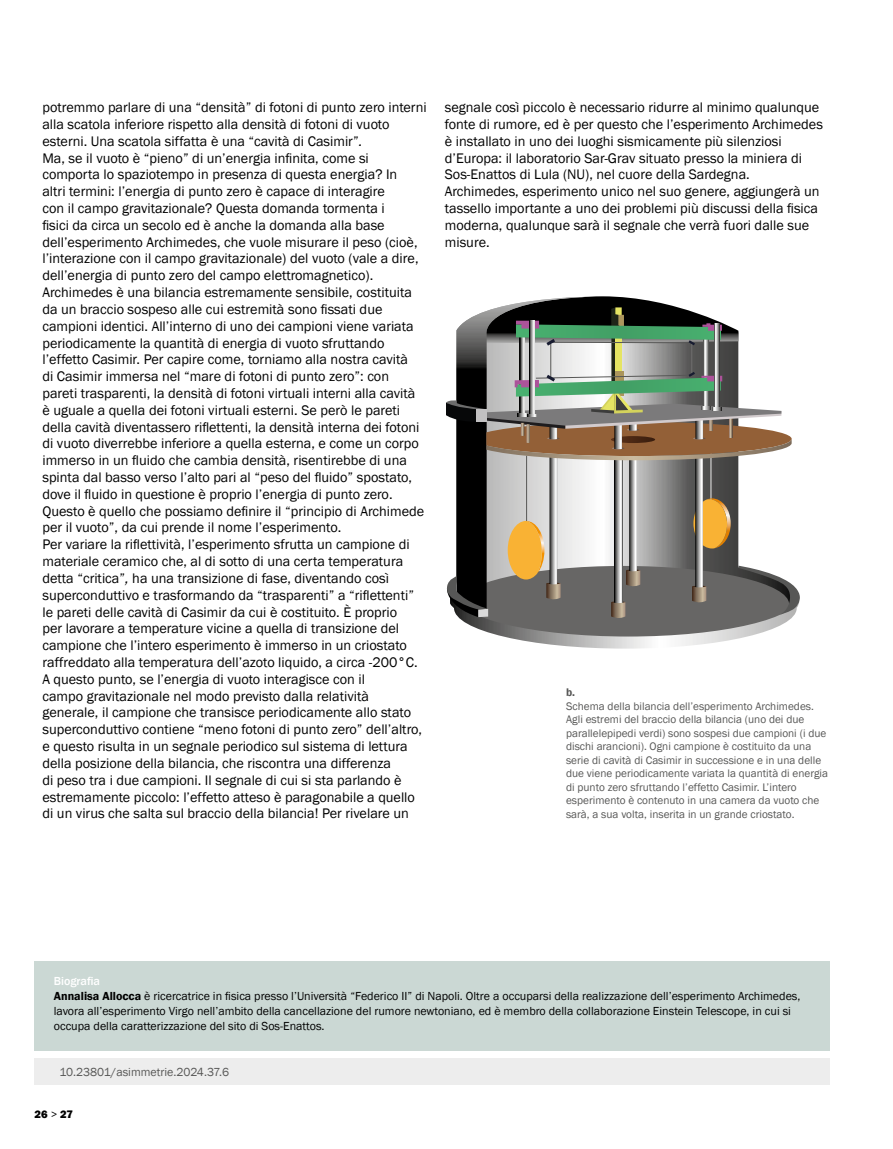
<style>
.page{position:relative;width:893px;height:1149px;background:#fff}
.page>*{position:absolute;margin:0;border:0;box-sizing:border-box;transform-origin:0 0}
.t1{font:14.25px/16.8px "Franklin Gothic";color:#000}
.t2{font:12px/15px "Franklin Gothic";color:#000}
.t3{font:12px "Franklin Gothic";color:#575756}
.t4{font:600 11.4px "Franklin Gothic";color:#575756}
.t5{font:11.25px/13.5px "Franklin Gothic";color:#575756}
.t6{font:800 11.25px "Franklin Gothic";color:#000}
.s1{font-style:italic}
.s2{font-weight:500;color:#fff}
.s3{font-weight:600}
.s4{font-weight:400}
</style>
<div class="page">
<hr style="left:892px;top:0;width:1px;height:1148px;background:#f3e6c6">
<div style="left:34px;top:961px;width:795px;height:89px;background:#cbd8d4"></div>
<div style="left:34px;top:1058px;width:795px;height:26px;background:#ededed"></div>
<svg style="left:446px;top:296px;width:354px;height:352px"></svg>
<p class="t1" style="left:42px;top:99px;width:386px">potremmo parlare di una “densità” di fotoni di punto zero interni alla scatola inferiore rispetto alla densità di fotoni di vuoto esterni. Una scatola siffatta è una “cavità di Casimir”<span class="s1">.<br></span>Ma, se il vuoto è “pieno” di un’energia infinita, come si comporta lo spaziotempo in presenza di questa energia? In<br>altri termini: l’energia di punto zero è capace di interagire<br>con il campo gravitazionale? Questa domanda tormenta i<br>fisici da circa un secolo ed è anche la domanda alla base dell’esperimento Archimedes, che vuole misurare il peso (cioè, l’interazione con il campo gravitazionale) del vuoto (vale a dire, dell’energia di punto zero del campo elettromagnetico).<br>Archimedes è una bilancia estremamente sensibile, costituita da un braccio sospeso alle cui estremità sono fissati due campioni identici. All’interno di uno dei campioni viene variata periodicamente la quantità di energia di vuoto sfruttando l’effetto Casimir. Per capire come, torniamo alla nostra cavità<br>di Casimir immersa nel “mare di fotoni di punto zero”: con pareti trasparenti, la densità di fotoni virtuali interni alla cavità<br>è uguale a quella dei fotoni virtuali esterni. Se però le pareti della cavità diventassero riflettenti, la densità interna dei fotoni di vuoto diverrebbe inferiore a quella esterna, e come un corpo immerso in un fluido che cambia densità, risentirebbe di una spinta dal basso verso l’alto pari al “peso del fluido” spostato, dove il fluido in questione è proprio l’energia di punto zero.<br>Questo è quello che possiamo definire il “principio di Archimede per il vuoto”, da cui prende il nome l’esperimento.<br>Per variare la riflettività, l’esperimento sfrutta un campione di materiale ceramico che, al di sotto di una certa temperatura detta “critica”<span class="s1">,</span> ha una transizione di fase, diventando così superconduttivo e trasformando da “trasparenti” a “riflettenti” le pareti delle cavità di Casimir da cui è costituito. È proprio<br>per lavorare a temperature vicine a quella di transizione del campione che l’intero esperimento è immerso in un criostato raffreddato alla temperatura dell’azoto liquido, a circa -200°C.<br>A questo punto, se l’energia di vuoto interagisce con il<br>campo gravitazionale nel modo previsto dalla relatività generale, il campione che transisce periodicamente allo stato superconduttivo contiene “meno fotoni di punto zero” dell’altro, e questo risulta in un segnale periodico sul sistema di lettura della posizione della bilancia, che riscontra una differenza<br>di peso tra i due campioni. Il segnale di cui si sta parlando è estremamente piccolo: l’effetto atteso è paragonabile a quello di un virus che salta sul braccio della bilancia! Per rivelare un</p>
<p class="t1" style="left:445px;top:99px;width:380px">segnale così piccolo è necessario ridurre al minimo qualunque fonte di rumore, ed è per questo che l’esperimento Archimedes è installato in uno dei luoghi sismicamente più silenziosi d’Europa: il laboratorio Sar-Grav situato presso la miniera di Sos-Enattos di Lula (NU), nel cuore della Sardegna.<br>Archimedes, esperimento unico nel suo genere, aggiungerà un tassello importante a uno dei problemi più discussi della fisica moderna, qualunque sarà il segnale che verrà fuori dalle sue misure.</p>
<p class="t4" style="left:566px;top:685px;width:11px">b.</p>
<p class="t5" style="left:566px;top:699px;width:264px">Schema della bilancia dell’esperimento Archimedes.<br>Agli estremi del braccio della bilancia (uno dei due parallelepipedi verdi) sono sospesi due campioni (i due dischi arancioni). Ogni campione è costituito da una serie di cavità di Casimir in successione e in una delle due viene periodicamente variata la quantità di energia di punto zero sfruttando l’effetto Casimir. L’intero esperimento è contenuto in una camera da vuoto che sarà, a sua volta, inserita in un grande criostato.</p>
<p class="t2" style="left:54px;top:973px;width:748px"><span class="s2">Biografia<br></span><span class="s3">Annalisa Allocca</span> è ricercatrice in fisica presso l’Università “Federico II” di Napoli. Oltre a occuparsi della realizzazione dell’esperimento Archimedes, lavora all’esperimento Virgo nell’ambito della cancellazione del rumore newtoniano, ed è membro della collaborazione Einstein Telescope, in cui si occupa della caratterizzazione del sito di Sos-Enattos.</p>
<p class="t3" style="left:59px;top:1064px;width:171px">10.23801/asimmetrie.2024.37.6</p>
<p class="t6" style="left:34px;top:1106px;width:40px">26 <span class="s4">&gt;</span> 27</p>
</div>
